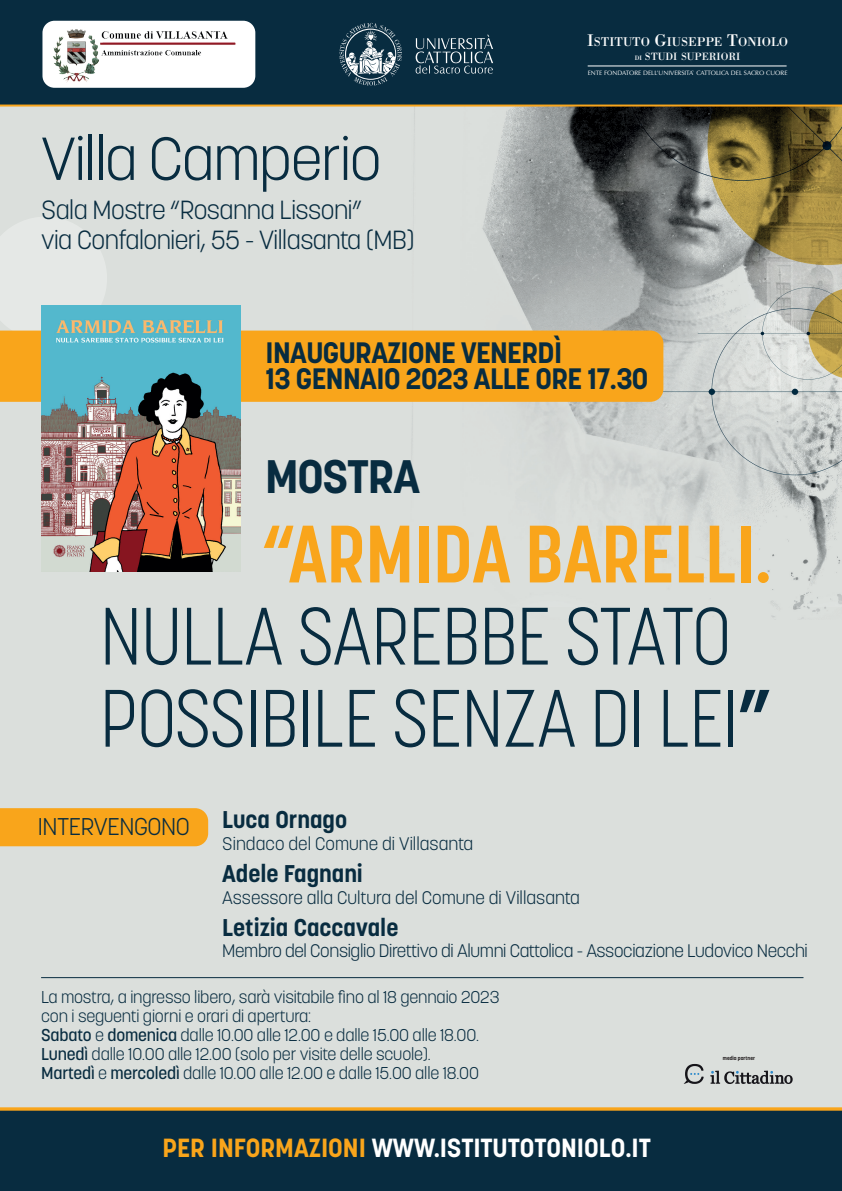
<style>
.page{position:relative;width:842px;height:1191px;background:#dbdfdc}
.page>*{position:absolute;margin:0;border:0;box-sizing:border-box;transform-origin:0 0}
.t1{font:300 80.5px/82.1px "Korolev Condensed";color:#082c40}
.t2{font:700 80.5px "Korolev Condensed";color:#f9a51b}
.t3{font:300 60px "Korolev";letter-spacing:-.02em;color:#082c40}
.t4{font:700 46.5px "Korolev";letter-spacing:-.02em;color:#082c40}
.t5{font:700 29.3px/26.6px "Korolev";letter-spacing:-.02em;color:#082c40}
.t6{font:300 26px/30px "Korolev";letter-spacing:-.02em;color:#082c40}
.t7{font:700 26px "Korolev";color:#fff}
.t8{font:700 24px "Korolev";color:#082c40}
.t9{font:300 24px "Korolev";letter-spacing:-.02em;color:#082c40}
.t10{font:300 18px "Korolev";letter-spacing:-.02em;color:#082c40}
.t11{font:300 18px "Korolev";color:#082c40}
.t12{font:300 17px/19px "Korolev";letter-spacing:-.01em;color:#082c40}
.t13{font:13.1px "Bodoni";color:#fff}
.t14{font:10.9px "Bodoni";color:#fff}
.t15{font:6.3px "Optima";color:#fff}
.t16{font:700 5.4px "Korolev";color:#231f20}
.s1{font-size:17.5px}
.s2{font-size:6.6px}
.s3{font-weight:700}
.s4{font-weight:500}
.s5{color:#f9a51b}
</style>
<div class="page">
<img style="left:412px;top:107px;width:430px;height:512px">
<div style="left:0;top:0;width:842px;height:107px;background:#082c40"></div>
<div style="left:0;top:330px;width:663px;height:72px;background:#f9a51b"></div>
<div style="left:0;top:1107px;width:842px;height:84px;background:#082c40"></div>
<svg style="left:416px;top:35px;width:77px;height:39px"></svg>
<svg style="left:339px;top:23px;width:63px;height:63px"></svg>
<hr style="left:588px;top:66px;width:198px;height:1px;background:#fff">
<img style="left:41px;top:305px;width:200px;height:267px">
<div style="left:0;top:808px;width:208px;height:38px;background:#f9a51b"></div>
<hr style="left:41px;top:977px;width:762px;height:1px;background:#082c40">
<svg style="left:710px;top:1070px;width:83px;height:14px"></svg>
<svg style="left:684px;top:1064px;width:20px;height:20px"></svg>
<img style="left:42px;top:21px;width:213px;height:67px">
<div style="left:52px;top:28px;width:48px;height:55px;background:#fff"></div>
<img style="left:53px;top:29px;width:46px;height:54px">
<p class="t13" style="left:587px;top:33px;width:203px"><span class="s1">I</span>STITUTO <span class="s1">G</span>IUSEPPE <span class="s1">T</span>ONIOLO</p>
<p class="t14" style="left:635px;top:50px;width:107px"><span class="s2">DI</span> STUDI SUPERIORI</p>
<h2 class="t3" style="left:41px;top:121px;width:342px">Villa Camperio</h2>
<h3 class="t6" style="left:41px;top:195px;width:375px">Sala Mostre “Rosanna Lissoni”<br>via Confalonieri, 55 - Villasanta (MB)</h3>
<p class="t15" style="left:588px;top:70px;width:201px">ENTE FONDATORE DELL’UNIVERSITA` CATTOLICA DEL SACRO CUORE</p>
<h3 class="t5" style="left:265px;top:339px;width:384px">INAUGURAZIONE VENERDÌ<br>13 GENNAIO 2023 ALLE ORE 17.30</h3>
<h3 class="t4" style="left:265px;top:447px;width:156px">MOSTRA</h3>
<h1 class="t2" style="left:262px;top:506px;width:511px">“ARMIDA BARELLI.</h1>
<h1 class="t1" style="left:100px;top:594px;width:672px">NULLA SAREBBE STATO<br>POSSIBILE SENZA DI LEI<span class="s3">”</span></h1>
<h3 class="t9" style="left:38px;top:811px;width:153px">INTERVENGONO</h3>
<h3 class="t8" style="left:222px;top:804px;width:126px">Luca Ornago</h3>
<p class="t11" style="left:222px;top:832px;width:253px">Sindaco del Comune di Villasanta</p>
<h3 class="t8" style="left:222px;top:858px;width:142px">Adele Fagnani</h3>
<p class="t11" style="left:222px;top:886px;width:359px">Assessore alla Cultura del Comune di Villasanta</p>
<h3 class="t8" style="left:222px;top:912px;width:178px">Letizia Caccavale</h3>
<p class="t10" style="left:222px;top:939px;width:587px">Membro del Consiglio Direttivo di Alumni Cattolica - Associazione Ludovico Necchi</p>
<p class="t12" style="left:41px;top:987px;width:460px">La mostra, a ingresso libero, sarà visitabile fino al 18 gennaio 2023 con i seguenti giorni e orari di apertura:<br><span class="s4">Sabato</span> e <span class="s4">domenica</span> dalle 10.00 alle 12.00 e dalle 15.00 alle 18.00.<br><span class="s4">Lunedì</span> dalle 10.00 alle 12.00 (solo per visite delle scuole).<br><span class="s4">Martedì</span> e <span class="s4">mercoledì</span> dalle 10.00 alle 12.00 e dalle 15.00 alle 18.00</p>
<h3 class="t7" style="left:162px;top:1131px;width:490px"><span class="s5">PER INFORMAZIONI</span> WWW.ISTITUTOTONIOLO.IT</h3>
<p class="t16" style="left:723px;top:1054px;width:34px">media partner</p>
</div>
